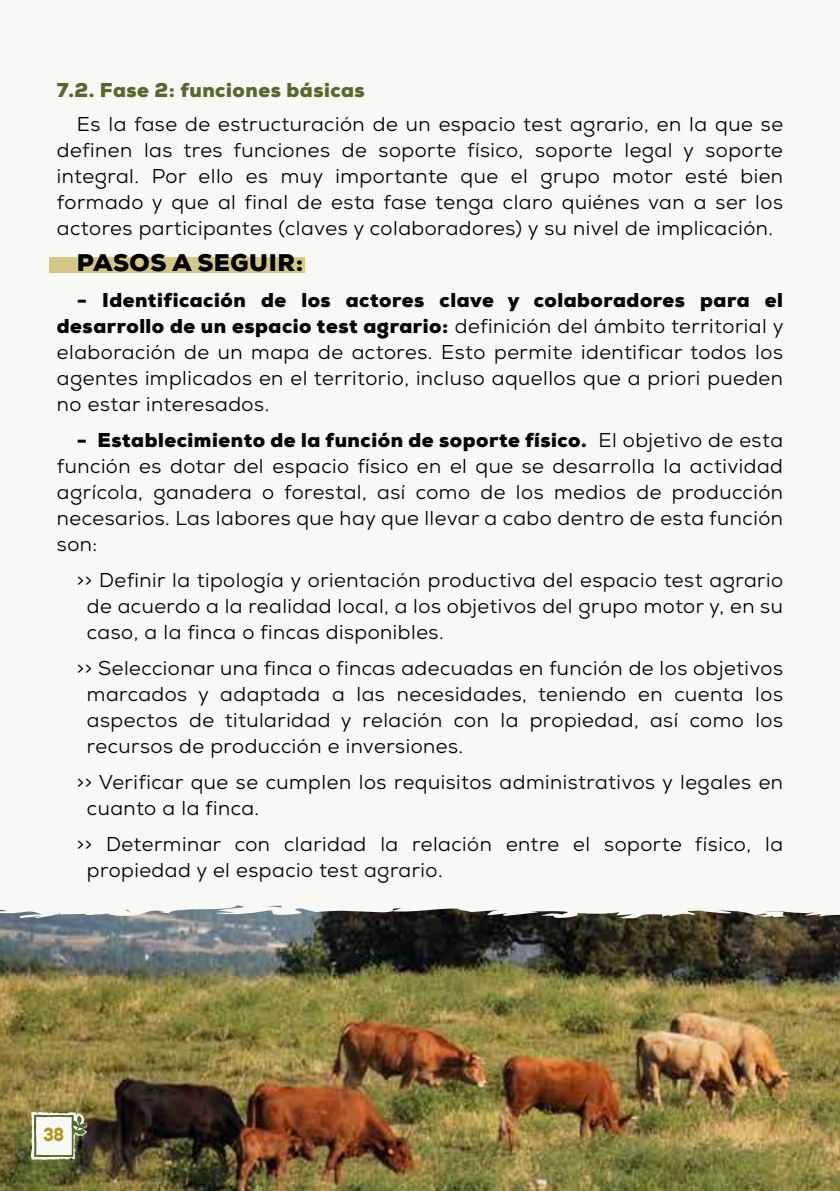
<style>
.page{position:relative;width:840px;height:1191px;background:#fff}
.page>*{position:absolute;margin:0;border:0;box-sizing:border-box;transform-origin:0 0}
.t1{font:900 24px "Nexa";letter-spacing:.025em;color:#000}
.t2{font:20px/26px "Nexa";letter-spacing:.025em;color:#000;text-align:justify}
.t3{font:900 20px "Nexa";letter-spacing:.025em;color:#56682b}
.t4{font:700 18px "Arvo";color:#b29719}
.s1{font-weight:900}
</style>
<div class="page">
<div style="left:0;top:0;width:839px;height:1191px;background:#f8f8f4"></div>
<img style="left:0;top:905px;width:839px;height:286px">
<div style="left:50px;top:257px;width:255px;height:16px;background:#d5c786"></div>
<svg style="left:31px;top:1111px;width:58px;height:49px"></svg>
<p class="t3" style="left:57px;top:77px;width:309px">7.2. Fase 2: funciones básicas</p>
<p class="t2" style="left:57px;top:111px;width:727px;text-indent:20px">Es la fase de estructuración de un espacio test agrario, en la que se definen las tres funciones de soporte físico, soporte legal y soporte integral. Por ello es muy importante que el grupo motor esté bien formado y que al final de esta fase tenga claro quiénes van a ser los actores participantes (claves y colaboradores) y su nivel de implicación.</p>
<p class="t1" style="left:77px;top:247px;width:228px">PASOS A SEGUIR:</p>
<p class="t2" style="left:57px;top:287px;width:727px;text-indent:20px"><span class="s1">- Identificación de los actores clave y colaboradores para el desarrollo de un espacio test agrario:</span> definición del ámbito territorial y elaboración de un mapa de actores. Esto permite identificar todos los agentes implicados en el territorio, incluso aquellos que a priori pueden no estar interesados.</p>
<p class="t2" style="left:57px;top:427px;width:727px;text-indent:20px"><span class="s1">- Establecimiento de la función de soporte físico.</span> El objetivo de esta función es dotar del espacio físico en el que se desarrolla la actividad agrícola, ganadera o forestal, así como de los medios de producción necesarios. Las labores que hay que llevar a cabo dentro de esta función son:</p>
<p class="t2" style="left:87px;top:567px;width:697px;text-indent:-10px">&gt;&gt; Definir la tipología y orientación productiva del espacio test agrario de acuerdo a la realidad local, a los objetivos del grupo motor y, en su caso, a la finca o fincas disponibles.</p>
<p class="t2" style="left:87px;top:655px;width:697px;text-indent:-10px">&gt;&gt; Seleccionar una finca o fincas adecuadas en función de los objetivos marcados y adaptada a las necesidades, teniendo en cuenta los aspectos de titularidad y relación con la propiedad, así como los recursos de producción e inversiones.</p>
<p class="t2" style="left:87px;top:769px;width:697px;text-indent:-10px">&gt;&gt; Verificar que se cumplen los requisitos administrativos y legales en cuanto a la finca.</p>
<p class="t2" style="left:87px;top:831px;width:697px;text-indent:-10px">&gt;&gt; Determinar con claridad la relación entre el soporte físico, la propiedad y el espacio test agrario.</p>
<p class="t4" style="left:44px;top:1124px;width:21px">38</p>
</div>
